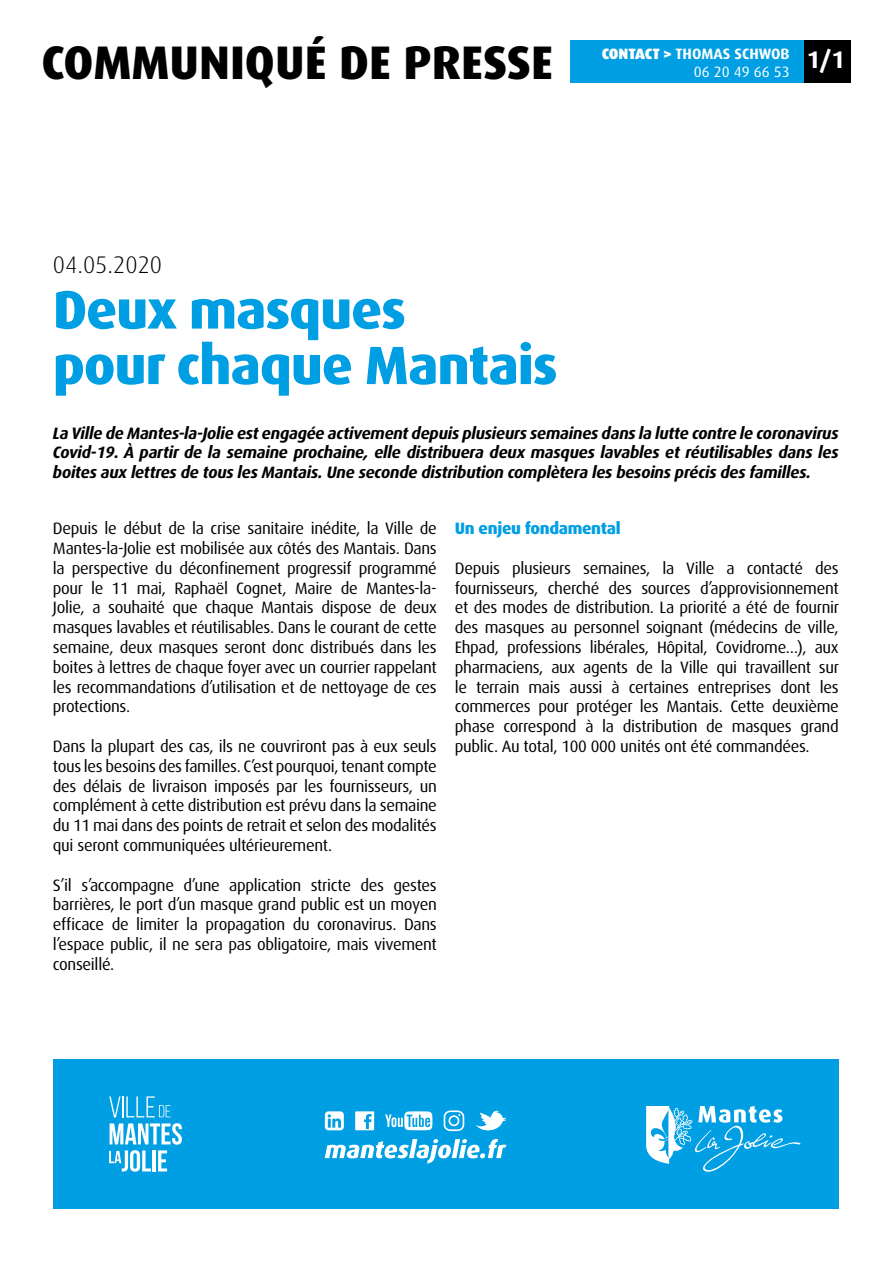
<style>
.page{position:relative;width:893px;height:1263px;background:#fff}
.page>*{position:absolute;margin:0;border:0;box-sizing:border-box;transform-origin:0 0}
.t1{font:800 54px/55.5px "Dax";letter-spacing:-.02em;color:#009fe3}
.t2{font:800 47.1px "Dax";color:#000}
.t3{font:300 24px "Dax";color:#000}
.t4{font:700 24px "Dax";color:#fff}
.t5{font:16.5px/19.8px "Dax";letter-spacing:-.02em;color:#000;text-align:justify}
.t6{font:italic 700 16.5px/19.8px "Dax";letter-spacing:-.02em;color:#000;text-align:justify}
.t7{font:800 16.5px "Dax";letter-spacing:-.02em;color:#009fe3}
.t8{font:700 15px "Dax";color:#fff}
.t9{font:15px "Dax";color:#fff}
.s1{font-weight:900}
</style>
<div class="page">
<div style="left:570px;top:40px;width:280px;height:43px;background:#009fe3"></div>
<div style="left:804px;top:40px;width:46px;height:43px;background:#000"></div>
<div style="left:53px;top:1059px;width:786px;height:150px;background:#009fe3"></div>
<svg style="left:646px;top:1106px;width:154px;height:66px"></svg>
<svg style="left:109px;top:1096px;width:61px;height:21px"></svg>
<svg style="left:109px;top:1123px;width:73px;height:49px"></svg>
<svg style="left:355px;top:1111px;width:19px;height:19px"></svg>
<svg style="left:385px;top:1111px;width:47px;height:19px"></svg>
<svg style="left:325px;top:1111px;width:19px;height:19px"></svg>
<svg style="left:444px;top:1110px;width:20px;height:21px"></svg>
<svg style="left:325px;top:1139px;width:181px;height:24px"></svg>
<svg style="left:475px;top:1110px;width:31px;height:20px"></svg>
<h2 class="t2" style="left:41px;top:31px;width:513px">COMMUNIQUÉ DE PRESSE</h2>
<p class="t8" style="left:602px;top:44px;width:189px"><span class="s1">CONTACT &gt;</span> THOMAS SCHWOB</p>
<p class="t9" style="left:694px;top:62px;width:97px">06 20 49 66 53</p>
<h3 class="t4" style="left:807px;top:44px;width:40px">1/1</h3>
<h3 class="t3" style="left:53px;top:249px;width:111px">04.05.2020</h3>
<h1 class="t1" style="left:53px;top:280px;width:506px">Deux masques<br>pour chaque Mantais</h1>
<p class="t6" style="left:53px;top:422px;width:787px">La Ville de Mantes-la-Jolie est engagée activement depuis plusieurs semaines dans la lutte contre le coronavirus Covid-19. À partir de la semaine prochaine, elle distribuera deux masques lavables et réutilisables dans les boites aux lettres de tous les Mantais. Une seconde distribution complètera les besoins précis des familles.</p>
<p class="t5" style="left:53px;top:518px;width:385px">Depuis le début de la crise sanitaire inédite, la Ville de Mantes-la-Jolie est mobilisée aux côtés des Mantais. Dans la perspective du déconfinement progressif programmé pour le 11 mai, Raphaël Cognet, Maire de Mantes-la-Jolie, a souhaité que chaque Mantais dispose de deux masques lavables et réutilisables. Dans le courant de cette semaine, deux masques seront donc distribués dans les boites à lettres de chaque foyer avec un courrier rappelant les recommandations d’utilisation et de nettoyage de ces protections.</p>
<p class="t5" style="left:53px;top:736px;width:385px">Dans la plupart des cas, ils ne couvriront pas à eux seuls tous les besoins des familles. C’est pourquoi, tenant compte des délais de livraison imposés par les fournisseurs, un complément à cette distribution est prévu dans la semaine du 11 mai dans des points de retrait et selon des modalités qui seront communiquées ultérieurement.</p>
<p class="t5" style="left:53px;top:874px;width:385px">S’il s’accompagne d’une application stricte des gestes barrières, le port d’un masque grand public est un moyen efficace de limiter la propagation du coronavirus. Dans l’espace public, il ne sera pas obligatoire, mais vivement conseillé.</p>
<p class="t7" style="left:455px;top:518px;width:167px">Un enjeu fondamental</p>
<p class="t5" style="left:455px;top:558px;width:386px">Depuis plusieurs semaines, la Ville a contacté des fournisseurs, cherché des sources d’approvisionnement et des modes de distribution. La priorité a été de fournir des masques au personnel soignant (médecins de ville, Ehpad, professions libérales, Hôpital, Covidrome…), aux pharmaciens, aux agents de la Ville qui travaillent sur le terrain mais aussi à certaines entreprises dont les commerces pour protéger les Mantais. Cette deuxième phase correspond à la distribution de masques grand public. Au total, 100 000 unités ont été commandées.</p>
</div>
